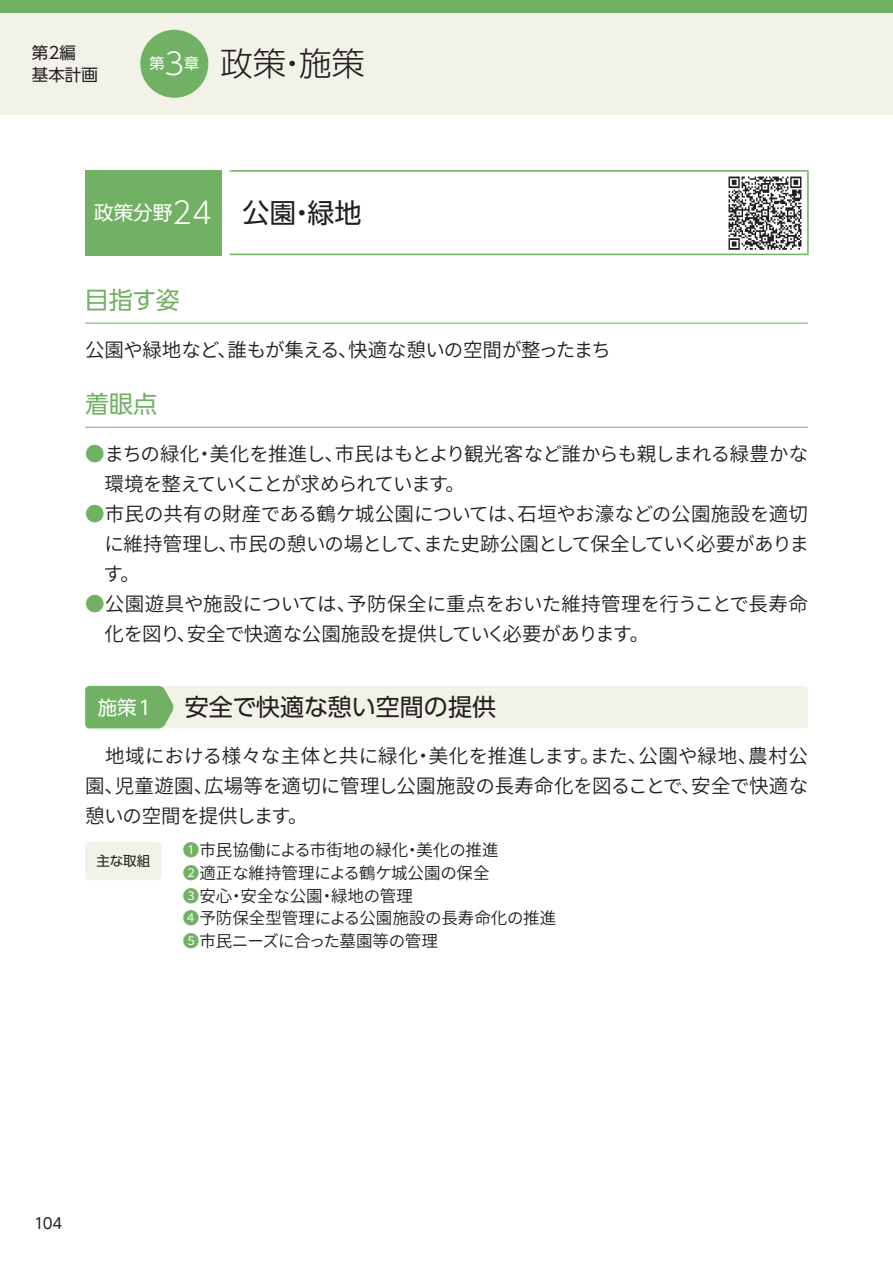
<style>
.page{position:relative;width:893px;height:1263px;background:#fff}
.page>*{position:absolute;margin:0;border:0;box-sizing:border-box;transform-origin:0 0}
.t1{font:300 33px "UD Shin Go Pro";color:#231f20}
.t2{font:27px "UD Shin Go Pro";color:#231f20}
.t3{font:24px "UD Shin Go Pro";color:#231f20}
.t4{font:24px "UD Shin Go Pro";letter-spacing:-.005em;color:#71b164}
.t5{font:600 19.5px/30px "Noto Sans CJ Kjp";letter-spacing:-.02em;color:#231f20;text-align:justify}
.t6{font:600 19.5px/30px "Noto Sans CJ Kjp";letter-spacing:-.04em;color:#231f20}
.t7{font:19.5px "UD Shin Go Pro";color:#fff}
.t8{font:600 16.5px/22.5px "Noto Sans CJ Kjp";color:#231f20}
.t9{font:16.5px/22.5px "UD Shin Go Pro";color:#231f20}
.t10{font:15px "UD Shin Go Pro";color:#231f20}
.t11{font:13.5px "UD Shin Go Pro";color:#231f20}
.s1{font-size:30px;color:#fff}
.s2{font-weight:300;font-size:30px}
.s3{color:#71b164}
</style>
<div class="page">
<img style="left:723px;top:176px;width:84px;height:78px">
<div style="left:0;top:0;width:893px;height:115px;background:#f2f2e9"></div>
<div style="left:0;top:0;width:893px;height:13px;background:#71b164"></div>
<div style="left:140px;top:30px;width:68px;height:68px;background:#71b164;border-radius:50%"></div>
<hr style="left:85px;top:323px;width:723px;height:1px;background:#71b164">
<div style="left:85px;top:170px;width:136px;height:85px;background:#71b164"></div>
<div style="left:85px;top:686px;width:723px;height:42px;background:#f2f2e9;border-radius:4px"></div>
<svg style="left:85px;top:686px;width:89px;height:42px;background:#79b56c"></svg>
<div style="left:85px;top:842px;width:77px;height:38px;background:#f2f2e9;border-radius:4px"></div>
<hr style="left:230px;top:170px;width:579px;height:2px;background:#71b164">
<hr style="left:807px;top:172px;width:2px;height:82px;background:#71b164">
<hr style="left:230px;top:254px;width:579px;height:1px;background:#71b164">
<hr style="left:85px;top:427px;width:723px;height:1px;background:#71b164">
<p class="t9" style="left:32px;top:41px;width:67px">第２編<br>基本計画</p>
<h1 class="t1" style="left:149px;top:37px;width:217px"><sup>第</sup><span class="s1">3</span><sup>章</sup> 政策・施策</h1>
<p class="t7" style="left:94px;top:197px;width:119px">政策分野<span class="s2">24</span></p>
<p class="t4" style="left:85px;top:281px;width:97px">目指す姿</p>
<h2 class="t2" style="left:242px;top:191px;width:120px">公園・緑地</h2>
<p class="t5" style="left:85px;top:335px;width:527px">公園や緑地など、誰もが集える、快適な憩いの空間が整ったまち</p>
<p class="t4" style="left:85px;top:385px;width:73px">着眼点</p>
<p class="t6" style="left:105px;top:439px;width:705px;text-indent:-20px"><span class="s3">●</span>まちの緑化・美化を推進し、市民はもとより観光客など誰からも親しまれる緑豊かな環境を整えていくことが求められています。</p>
<p class="t5" style="left:103px;top:499px;width:707px;text-indent:-18px"><span class="s3">●</span>市民の共有の財産である鶴ケ城公園については、石垣やお濠などの公園施設を適切に維持管理し、市民の憩いの場として、また史跡公園として保全していく必要があります。</p>
<p class="t5" style="left:105px;top:589px;width:705px;text-indent:-20px"><span class="s3">●</span>公園遊具や施設については、予防保全に重点をおいた維持管理を行うことで長寿命化を図り、安全で快適な公園施設を提供していく必要があります。</p>
<p class="t7" style="left:98px;top:691px;width:55px">施策1</p>
<p class="t3" style="left:185px;top:688px;width:313px">安全で快適な憩い空間の提供</p>
<p class="t5" style="left:85px;top:741px;width:725px">　地域における様々な主体と共に緑化・美化を推進します。また、公園や緑地、農村公園、児童遊園、広場等を適切に管理し公園施設の長寿命化を図ることで、安全で快適な憩いの空間を提供します。</p>
<p class="t11" style="left:96px;top:850px;width:55px">主な取組</p>
<p class="t8" style="left:183px;top:839px;width:375px"><span class="s3">❶</span>市民協働による市街地の緑化・美化の推進<br><span class="s3">❷</span>適正な維持管理による鶴ケ城公園の保全<br><span class="s3">❸</span>安心・安全な公園・緑地の管理<br><span class="s3">❹</span>予防保全型管理による公園施設の長寿命化の推進<br><span class="s3">❺</span>市民ニーズに合った墓園等の管理</p>
<p class="t10" style="left:34px;top:1211px;width:30px">104</p>
</div>
